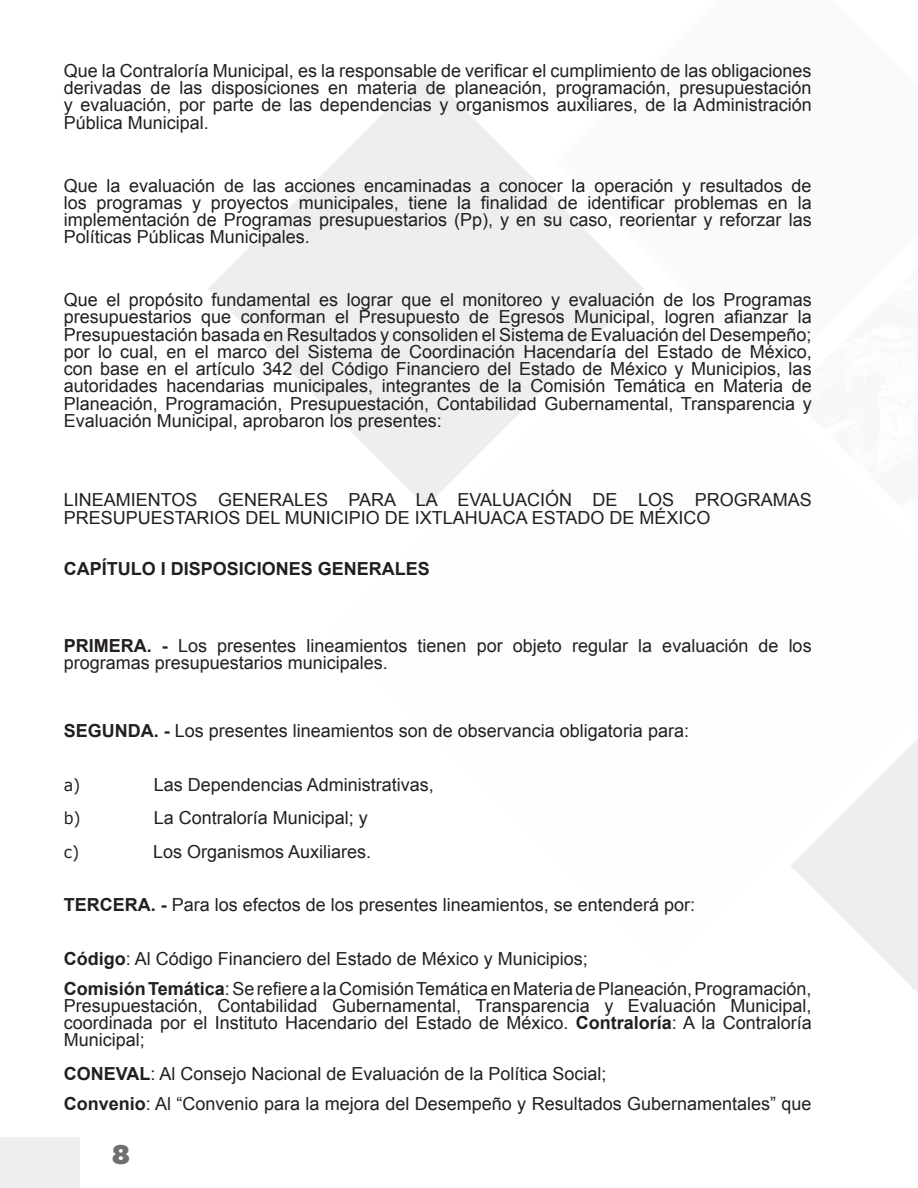
<style>
.page{position:relative;width:918px;height:1188px;background:#fff}
.page>*{position:absolute;margin:0;border:0;box-sizing:border-box;transform-origin:0 0}
.t1{font:900 27px "Gotham";color:#706f6f}
.t2{font:18px/17.2px "Arial";color:#231f20;text-align:justify}
.t3{font:700 18px "Arial";color:#231f20}
.t4{font:16.5px "Verdana";color:#231f20;scale:.96 1}
.s1{font-weight:700}
</style>
<div class="page">
<div style="left:0;top:1137px;width:80px;height:50px;background:#eee"></div>
<svg style="left:791px;top:739px;width:127px;height:227px;fill:#eee"></svg>
<svg style="left:208px;top:71px;width:436px;height:435px;fill:#efefef"></svg>
<p class="t2" style="left:64px;top:62px;width:749px">Que la Contraloría Municipal, es la responsable de verificar el cumplimiento de las obligaciones derivadas de las disposiciones en materia de planeación, programación, presupuestación y evaluación, por parte de las dependencias y organismos auxiliares, de la Administración Pública Municipal.</p>
<p class="t2" style="left:64px;top:177px;width:749px">Que la evaluación de las acciones encaminadas a conocer la operación y resultados de los programas y proyectos municipales, tiene la finalidad de identificar problemas en la implementación de Programas presupuestarios (Pp), y en su caso, reorientar y reforzar las Políticas Públicas Municipales.</p>
<p class="t2" style="left:64px;top:291px;width:749px">Que el propósito fundamental es lograr que el monitoreo y evaluación de los Programas presupuestarios que conforman el Presupuesto de Egresos Municipal, logren afianzar la Presupuestación basada en Resultados y consoliden el Sistema de Evaluación del Desempeño; por lo cual, en el marco del Sistema de Coordinación Hacendaría del Estado de México, con base en el artículo 342 del Código Financiero del Estado de México y Municipios, las autoridades hacendarias municipales, integrantes de la Comisión Temática en Materia de Planeación, Programación, Presupuestación, Contabilidad Gubernamental, Transparencia y Evaluación Municipal, aprobaron los presentes:</p>
<p class="t2" style="left:64px;top:491px;width:749px;line-height:18.1px">LINEAMIENTOS GENERALES PARA LA EVALUACIÓN DE LOS PROGRAMAS<br>PRESUPUESTARIOS DEL MUNICIPIO DE IXTLAHUACA ESTADO DE MÉXICO</p>
<p class="t3" style="left:64px;top:557px;width:368px">CAPÍTULO I DISPOSICIONES GENERALES</p>
<p class="t2" style="left:64px;top:637px;width:749px"><span class="s1">PRIMERA. -</span> Los presentes lineamientos tienen por objeto regular la evaluación de los programas presupuestarios municipales.</p>
<p class="t2" style="left:64px;top:722px;width:627px"><span class="s1">SEGUNDA. -</span> Los presentes lineamientos son de observancia obligatoria para:</p>
<p class="t4" style="left:64px;top:774px;width:19px">a)</p>
<p class="t2" style="left:154px;top:776px;width:282px">Las Dependencias Administrativas,</p>
<p class="t4" style="left:64px;top:808px;width:19px">b)</p>
<p class="t2" style="left:154px;top:809px;width:216px">La Contraloría Municipal; y</p>
<p class="t4" style="left:64px;top:841px;width:18px">c)</p>
<p class="t2" style="left:153px;top:843px;width:220px">Los Organismos Auxiliares.</p>
<p class="t2" style="left:64px;top:897px;width:633px"><span class="s1">TERCERA. -</span> Para los efectos de los presentes lineamientos, se entenderá por:</p>
<p class="t2" style="left:64px;top:944px;width:749px;line-height:29.4px"><span class="s1">Código</span>: Al Código Financiero del Estado de México y Municipios;<br><span class="s1">Comisión Temática</span>: Se refiere a la Comisión Temática en Materia de Planeación, Programación,</p>
<p class="t2" style="left:64px;top:997px;width:749px">Presupuestación, Contabilidad Gubernamental, Transparencia y Evaluación Municipal, coordinada por el Instituto Hacendario del Estado de México. <span class="s1">Contraloría</span>: A la Contraloría Municipal;</p>
<p class="t2" style="left:64px;top:1059px;width:749px;line-height:29.5px"><span class="s1">CONEVAL</span>: Al Consejo Nacional de Evaluación de la Política Social;<br><span class="s1">Convenio</span>: Al “Convenio para la mejora del Desempeño y Resultados Gubernamentales” que</p>
<h1 class="t1" style="left:112px;top:1136px;width:19px">8</h1>
</div>
